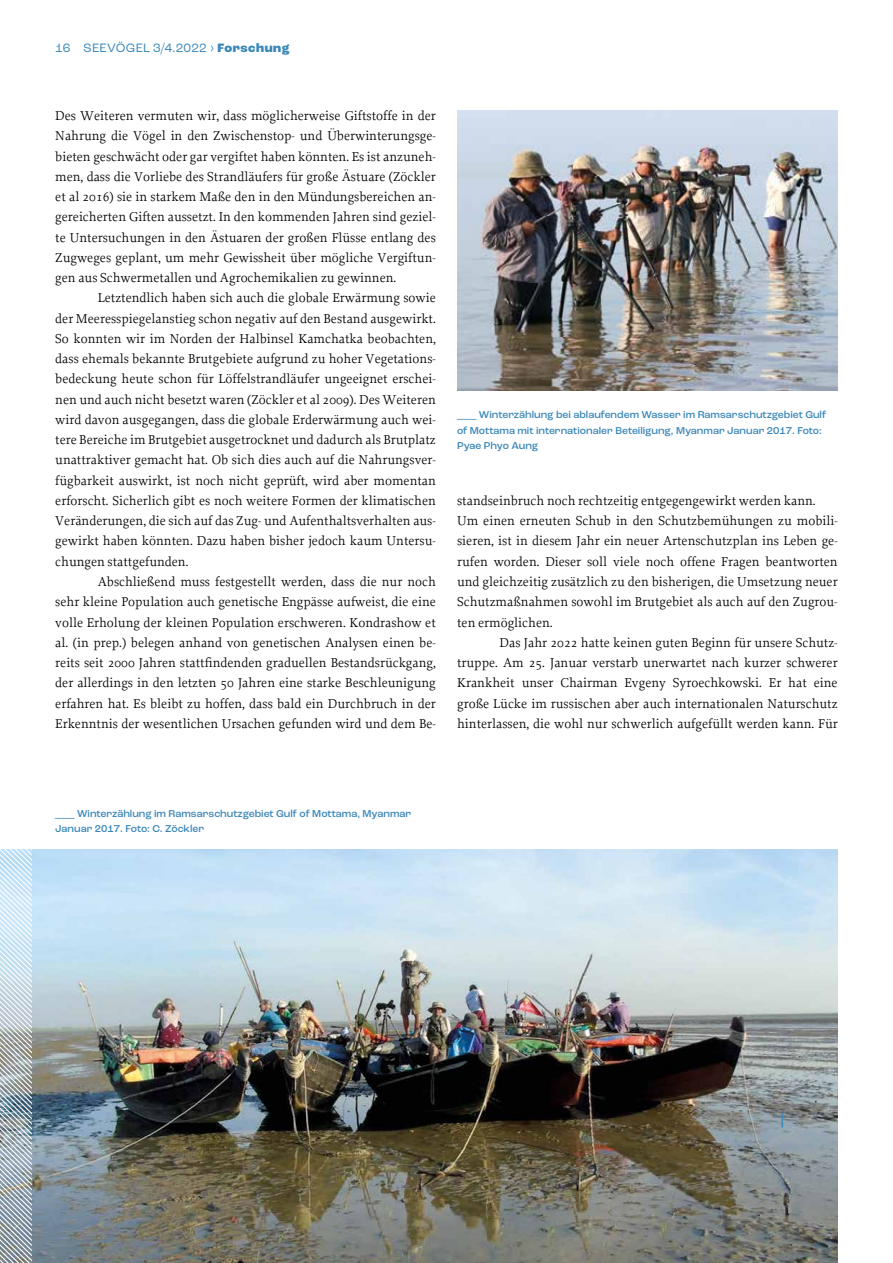
<style>
.page{position:relative;width:893px;height:1263px;background:#fff}
.page>*{position:absolute;margin:0;border:0;box-sizing:border-box;transform-origin:0 0}
.t1{font:13.5px/20.2px "Proforma";color:#000;text-align:justify}
.t2{font:12.75px "Roc Grotesk";letter-spacing:.015em;color:#3b87b8}
.t3{font:500 10.5px/15px "Roc Grotesk";color:#3b87b8}
.s1{font-weight:800}
</style>
<div class="page">
<img style="left:32px;top:849px;width:806px;height:414px">
<svg style="left:782px;top:1113px;width:1px;height:15px"></svg>
<img style="left:457px;top:110px;width:381px;height:281px">
<svg style="left:0;top:849px;width:32px;height:414px;background:#b9c6cf"></svg>
<p class="t2" style="left:55px;top:40px;width:236px">16 SEEVÖGEL 3/4.2022 › <span class="s1">Forschung</span></p>
<p class="t1" style="left:55px;top:105px;width:382px">Des Weiteren vermuten wir, dass möglicherweise Giftstoffe in der Nahrung die Vögel in den Zwischenstop- und Überwinterungsge&shy;bieten geschwächt oder gar vergiftet haben könnten. Es ist anzuneh&shy;men, dass die Vorliebe des Strandläufers für große Ästuare (Zöckler et al 2016) sie in starkem Maße den in den Mündungsbereichen an&shy;gereicherten Giften aussetzt. In den kommenden Jahren sind geziel&shy;te Untersuchungen in den Ästuaren der großen Flüsse entlang des Zugweges geplant, um mehr Gewissheit über mögliche Vergiftun&shy;gen aus Schwermetallen und Agrochemikalien zu gewinnen.</p>
<p class="t1" style="left:55px;top:288px;width:382px;text-indent:43px">Letztendlich haben sich auch die globale Erwärmung sowie der Meeresspiegelanstieg schon negativ auf den Bestand ausgewirkt.<br>So konnten wir im Norden der Halbinsel Kamchatka beobachten, dass ehemals bekannte Brutgebiete aufgrund zu hoher Vegetations&shy;bedeckung heute schon für Löffelstrandläufer ungeeignet erschei&shy;nen und auch nicht besetzt waren (Zöckler et al 2009). Des Weiteren wird davon ausgegangen, dass die globale Erderwärmung auch wei&shy;tere Bereiche im Brutgebiet ausgetrocknet und dadurch als Brutplatz unattraktiver gemacht hat. Ob sich dies auch auf die Nahrungsver&shy;fügbarkeit auswirkt, ist noch nicht geprüft, wird aber momentan erforscht. Sicherlich gibt es noch weitere Formen der klimatischen Veränderungen, die sich auf das Zug- und Aufenthaltsverhalten aus&shy;gewirkt haben könnten. Dazu haben bisher jedoch kaum Untersu&shy;chungen stattgefunden.</p>
<p class="t1" style="left:55px;top:571px;width:382px;text-indent:43px">Abschließend muss festgestellt werden, dass die nur noch sehr kleine Population auch genetische Engpässe aufweist, die eine volle Erholung der kleinen Population erschweren. Kondrashow et al. (in prep.) belegen anhand von genetischen Analysen einen be&shy;reits seit 2000 Jahren stattfindenden graduellen Bestandsrückgang, der allerdings in den letzten 50 Jahren eine starke Beschleunigung erfahren hat. Es bleibt zu hoffen, dass bald ein Durchbruch in der Erkenntnis der wesentlichen Ursachen gefunden wird und dem Be-</p>
<p class="t3" style="left:457px;top:408px;width:371px">___ Winterzählung bei ablaufendem Wasser im Ramsarschutzgebiet Gulf of Mottama mit internationaler Beteiligung, Myanmar Januar 2017. Foto:<br>Pyae Phyo Aung</p>
<p class="t1" style="left:457px;top:490px;width:382px;text-align:left">standseinbruch noch rechtzeitig entgegengewirkt werden kann.<br>Um einen erneuten Schub in den Schutzbemühungen zu mobili&shy;sieren, ist in diesem Jahr ein neuer Artenschutzplan ins Leben ge&shy;rufen worden. Dieser soll viele noch offene Fragen beantworten und gleichzeitig zusätzlich zu den bisherigen, die Umsetzung neuer Schutzmaßnahmen sowohl im Brutgebiet als auch auf den Zugrou&shy;ten ermöglichen.</p>
<p class="t1" style="left:457px;top:632px;width:382px;text-indent:43px">Das Jahr 2022 hatte keinen guten Beginn für unsere Schutz&shy;truppe. Am 25. Januar verstarb unerwartet nach kurzer schwerer Krankheit unser Chairman Evgeny Syroechkowski. Er hat eine große Lücke im russischen aber auch internationalen Naturschutz hinterlassen, die wohl nur schwerlich aufgefüllt werden kann. Für</p>
<p class="t3" style="left:55px;top:806px;width:357px">___ Winterzählung im Ramsarschutzgebiet Gulf of Mottama, Myanmar<br>Januar 2017. Foto: C. Zöckler</p>
</div>
